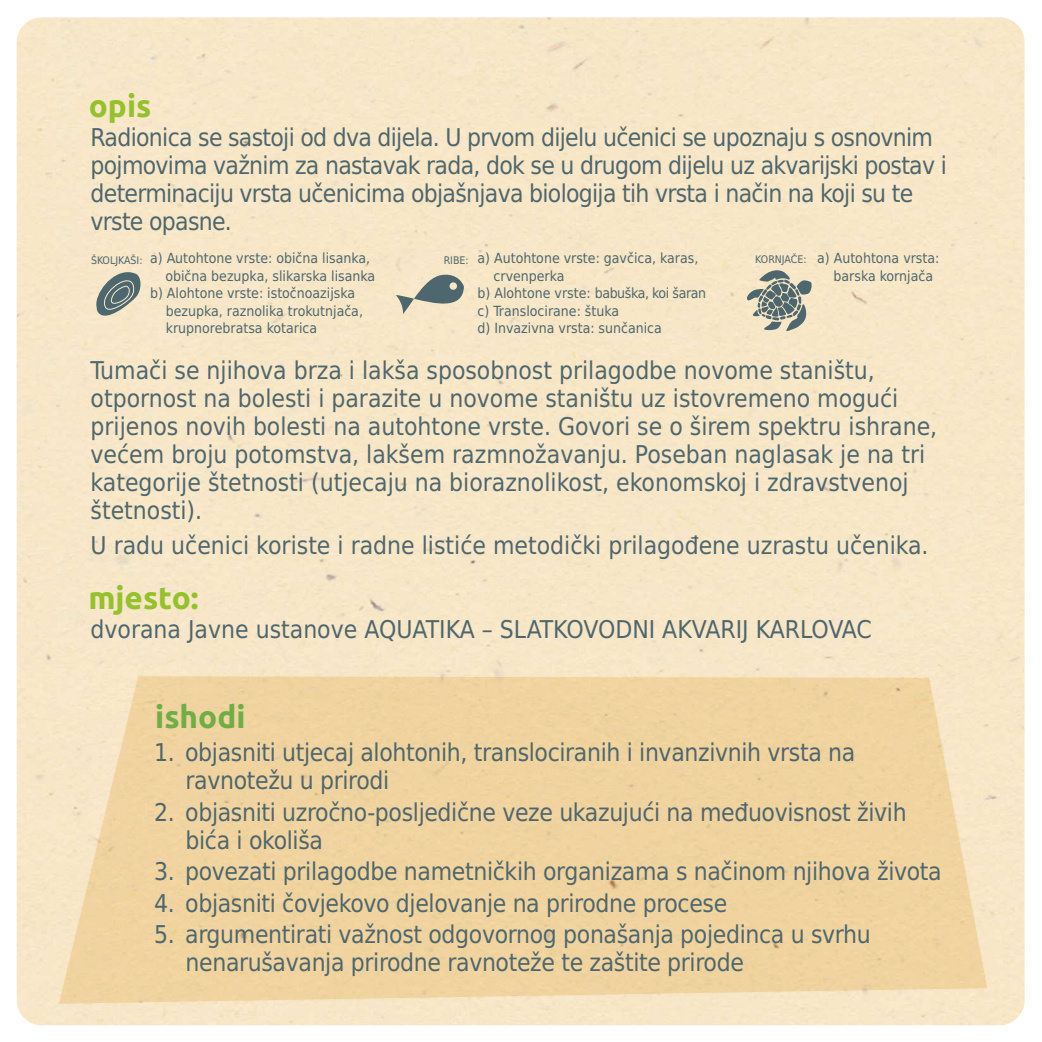
<style>
.page{position:relative;width:1042px;height:1042px;background:#fff}
.page>*{position:absolute;margin:0;border:0;box-sizing:border-box;transform-origin:0 0}
.t1{font:700 31.5px "Ubuntu";color:#95c12b}
.t2{font:700 31.5px "Ubuntu";color:#6fad45}
.t3{font:24.5px/28px "DejaVu Sans Condensed";letter-spacing:-.015em;color:#4e666d}
.t4{font:14px/17.5px "DejaVu Sans Condensed";color:#4e666d}
.t5{font:14px "DejaVu Sans Condensed";letter-spacing:-.03em;color:#4e666d}
.t6{font:10.5px "DejaVu Sans Condensed";color:#4e666d}
</style>
<div class="page">
<div style="left:17px;top:17px;width:1007px;height:1008px;background:#f7e7c6"></div>
<svg style="left:96px;top:266px;width:46px;height:59px;background:#afafa1"></svg>
<svg style="left:58px;top:675px;width:930px;height:329px;background:#f0d4a2"></svg>
<svg style="left:747px;top:270px;width:64px;height:61px;background:#a9ab9d"></svg>
<svg style="left:395px;top:273px;width:69px;height:41px;background:#b4b4a4"></svg>
<p class="t1" style="left:89px;top:93px;width:64px">opis</p>
<p class="t3" style="left:90px;top:125px;width:858px">Radionica se sastoji od dva dijela. U prvom dijelu učenici se upoznaju s osnovnim pojmovima važnim za nastavak rada, dok se u drugom dijelu uz akvarijski postav i determinaciju vrsta učenicima objašnjava biologija tih vrsta i način na koji su te vrste opasne.</p>
<p class="t6" style="left:91px;top:256px;width:53px">ŠKOLJKAŠI:</p>
<p class="t6" style="left:444px;top:256px;width:26px">RIBE:</p>
<p class="t6" style="left:755px;top:255px;width:53px">KORNJAČE:</p>
<p class="t4" style="left:150px;top:251px;width:222px">a) Autohtone vrste: obična lisanka,</p>
<p class="t4" style="left:165px;top:268px;width:211px">obična bezupka, slikarska lisanka</p>
<p class="t4" style="left:150px;top:286px;width:207px">b) Alohtone vrste: istočnoazijska</p>
<p class="t4" style="left:166px;top:303px;width:199px">bezupka, raznolika trokutnjača,</p>
<p class="t4" style="left:166px;top:321px;width:153px">krupnorebratsa kotarica</p>
<p class="t4" style="left:477px;top:251px;width:222px">a) Autohtone vrste: gavčica, karas,</p>
<p class="t4" style="left:493px;top:268px;width:72px">crvenperka</p>
<p class="t5" style="left:477px;top:288px;width:230px">b) Alohtone vrste: babuška, koi šaran</p>
<p class="t4" style="left:477px;top:303px;width:143px">c) Translocirane: štuka</p>
<p class="t4" style="left:477px;top:321px;width:186px">d) Invazivna vrsta: sunčanica</p>
<p class="t4" style="left:833px;top:251px;width:107px;text-indent:-16px">a) Autohtona vrsta: barska kornjača</p>
<p class="t3" style="left:91px;top:358px;width:848px">Tumači se njihova brza i lakša sposobnost prilagodbe novome staništu, otpornost na bolesti i parazite u novome staništu uz istovremeno mogući prijenos novih bolesti na autohtone vrste. Govori se o širem spektru ishrane, većem broju potomstva, lakšem razmnožavanju. Poseban naglasak je na tri kategorije štetnosti (utjecaju na bioraznolikost, ekonomskoj i zdravstvenoj štetnosti).</p>
<p class="t3" style="left:91px;top:533px;width:839px">U radu učenici koriste i radne listiće metodički prilagođene uzrastu učenika.</p>
<p class="t1" style="left:88px;top:584px;width:112px">mjesto:</p>
<p class="t3" style="left:91px;top:618px;width:783px">dvorana Javne ustanove AQUATIKA – SLATKOVODNI AKVARIJ KARLOVAC</p>
<p class="t2" style="left:155px;top:703px;width:92px">ishodi</p>
<p class="t3" style="left:185px;top:740px;width:671px;text-indent:-31px">1. objasniti utjecaj alohtonih, translociranih i invanzivnih vrsta na ravnotežu u prirodi</p>
<p class="t3" style="left:186px;top:800px;width:722px;text-indent:-31px">2. objasniti uzročno-posljedične veze ukazujući na međuovisnost živih bića i okoliša</p>
<p class="t3" style="left:154px;top:859px;width:789px">3. povezati prilagodbe nametničkih organizama s načinom njihova života</p>
<p class="t3" style="left:154px;top:891px;width:575px">4. objasniti čovjekovo djelovanje na prirodne procese</p>
<p class="t3" style="left:186px;top:922px;width:686px;text-indent:-31px">5. argumentirati važnost odgovornog ponašanja pojedinca u svrhu nenarušavanja prirodne ravnoteže te zaštite prirode</p>
</div>
